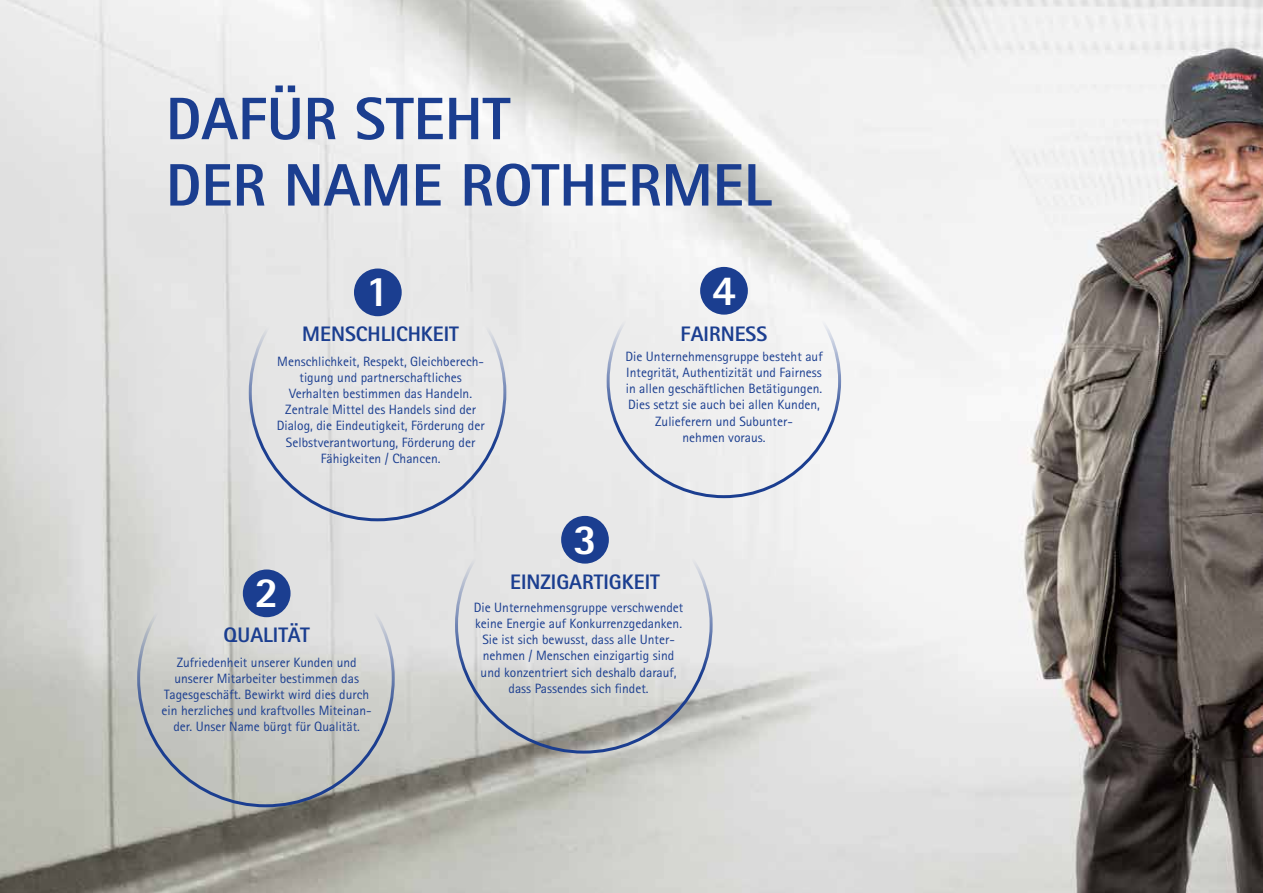
<style>
.page{position:relative;width:1263px;height:893px;background:#fff}
.page>*{position:absolute;margin:0;border:0;box-sizing:border-box;transform-origin:0 0}
.t1{font:800 60px/66.3px "Rotis Sans Serif Std";color:#1b3e90}
.t2{font:800 43.05px "Rotis Sans Serif Std";color:#fff}
.t3{font:800 21px "Rotis Sans Serif Std";color:#1b3e90}
.t4{font:13.5px/16.2px "Rotis Sans Serif Std";color:#1b3e90;text-align:center}
</style>
<div class="page">
<img style="left:0;top:0;width:1263px;height:893px">
<div style="left:354px;top:268px;width:48px;height:48px;background:#1b3e90;border-radius:50%"></div>
<div style="left:243px;top:569px;width:48px;height:48px;background:#1b3e90;border-radius:50%"></div>
<div style="left:561px;top:516px;width:48px;height:48px;background:#1b3e90;border-radius:50%"></div>
<div style="left:700px;top:267px;width:48px;height:48px;background:#1b3e90;border-radius:50%"></div>
<h1 class="t1" style="left:166px;top:85px;width:607px">DAFÜR STEHT<br>DER NAME ROTHERMEL</h1>
<h2 class="t2" style="left:366px;top:264px;width:25px">1</h2>
<h2 class="t2" style="left:712px;top:263px;width:25px">4</h2>
<h3 class="t3" style="left:302px;top:320px;width:158px">MENSCHLICHKEIT</h3>
<h3 class="t3" style="left:681px;top:320px;width:88px">FAIRNESS</h3>
<p class="t4" style="left:277px;top:353px;width:209px">Menschlichkeit, Respekt, Gleichberech&shy;tigung und partnerschaftliches Verhalten bestimmen das Handeln.<br>Zentrale Mittel des Handels sind der Dialog, die Eindeutigkeit, Förderung der Selbstverantwortung, Förderung der Fähigkeiten / Chancen.</p>
<p class="t4" style="left:625px;top:348px;width:199px">Die Unternehmensgruppe besteht auf<br>Integrität, Authentizität und Fairness in allen geschäftlichen Betätigungen.<br>Dies setzt sie auch bei allen Kunden,<br>Zulieferern und Subunter-<br>nehmen voraus.</p>
<h2 class="t2" style="left:573px;top:512px;width:25px">3</h2>
<h2 class="t2" style="left:255px;top:565px;width:25px">2</h2>
<h3 class="t3" style="left:224px;top:622px;width:88px">QUALITÄT</h3>
<p class="t4" style="left:162px;top:654px;width:212px">Zufriedenheit unserer Kunden und unserer Mitarbeiter bestimmen das Tagesgeschäft. Bewirkt wird dies durch ein herzliches und kraftvolles Miteinan&shy;der. Unser Name bürgt für Qualität.</p>
<h3 class="t3" style="left:510px;top:568px;width:151px">EINZIGARTIGKEIT</h3>
<p class="t4" style="left:474px;top:599px;width:211px">Die Unternehmensgruppe verschwendet keine Energie auf Konkurrenzgedanken.<br>Sie ist sich bewusst, dass alle Unter&shy;nehmen / Menschen einzigartig sind und konzentriert sich deshalb darauf, dass Passendes sich findet.</p>
</div>
